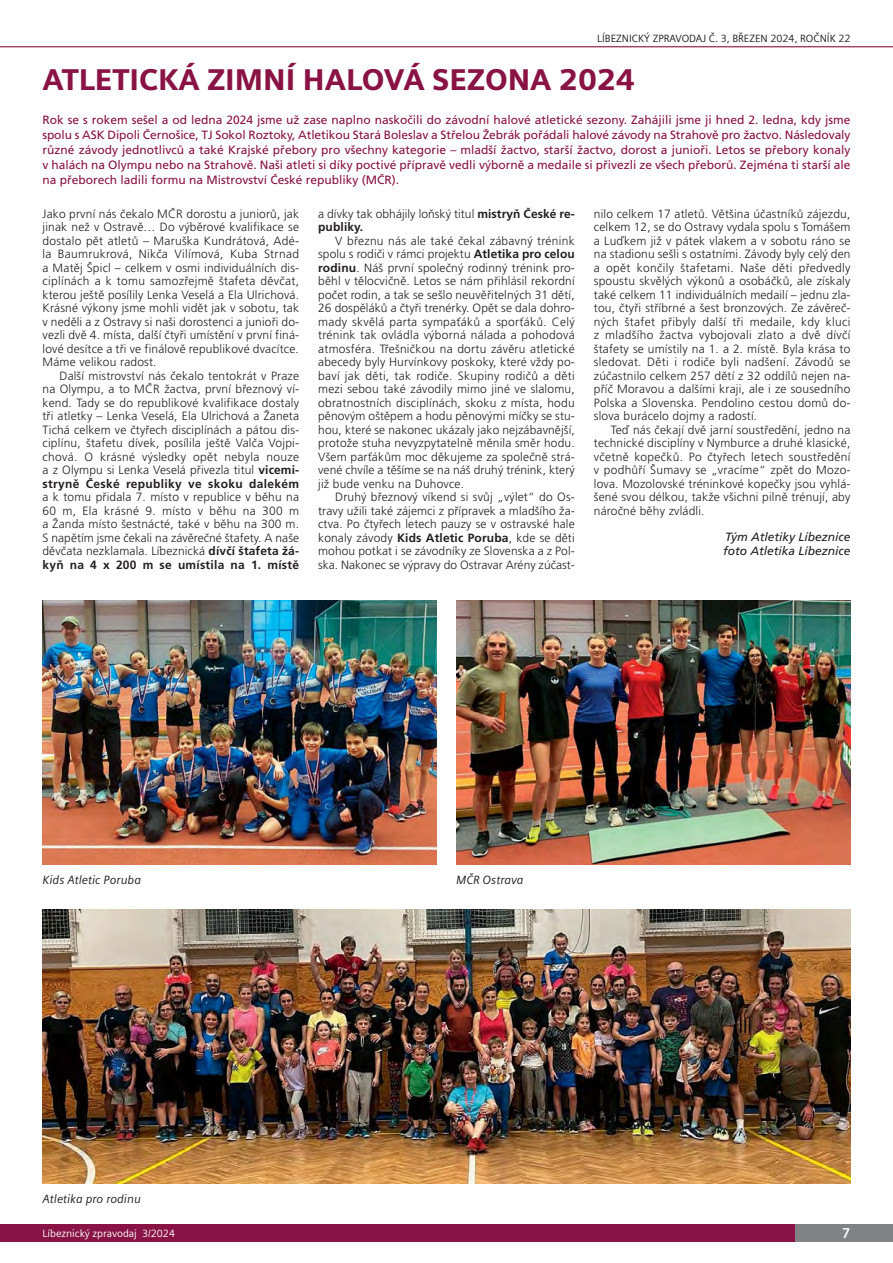
<style>
.page{position:relative;width:893px;height:1263px;background:#fff}
.page>*{position:absolute;margin:0;border:0;box-sizing:border-box;transform-origin:0 0}
.t1{font:900 30px "Siemens Sans OT";color:#881344}
.t2{font:700 14.25px "Siemens Sans OT";color:#fff}
.t3{font:300 12px/13.5px "Frutiger CE";letter-spacing:.01em;color:#231f20;text-align:justify}
.t4{font:12px/15px "Frutiger CE";color:#881344;text-align:justify}
.t5{font:italic 12px "Siemens Sans OT";color:#231f20}
.t6{font:italic 12px/13.5px "Frutiger CE";color:#231f20}
.t7{font:10.5px "Siemens Sans OT";color:#231f20}
.t8{font:10.5px "Siemens Sans OT";color:#fff}
.s1{font-weight:700}
</style>
<div class="page">
<div style="left:793px;top:1225px;width:100px;height:17px;background:#808285"></div>
<hr style="left:0;top:46px;width:893px;height:1px;background:#881344">
<div style="left:0;top:1225px;width:795px;height:17px;background:#881344"></div>
<img style="left:456px;top:600px;width:394px;height:264px">
<img style="left:43px;top:600px;width:394px;height:264px">
<img style="left:43px;top:910px;width:807px;height:273px">
<p class="t7" style="left:597px;top:34px;width:255px">LÍBEZNICKÝ ZPRAVODAJ Č. 3, BŘEZEN 2024, ROČNÍK 22</p>
<h1 class="t1" style="left:43px;top:62px;width:594px">ATLETICKÁ ZIMNÍ HALOVÁ SEZONA 2024</h1>
<p class="t4" style="left:43px;top:113px;width:809px">Rok se s rokem sešel a od ledna 2024 jsme už zase naplno naskočili do závodní halové atletické sezony. Zahájili jsme ji hned 2. ledna, kdy jsme spolu s ASK Dipoli Černošice, TJ Sokol Roztoky, Atletikou Stará Boleslav a Střelou Žebrák pořádali halové závody na Strahově pro žactvo. Následovaly různé závody jednotlivců a také Krajské přebory pro všechny kategorie – mladší žactvo, starší žactvo, dorost a junioři. Letos se přebory konaly v halách na Olympu nebo na Strahově. Naši atleti si díky poctivé přípravě vedli výborně a medaile si přivezli ze všech přeborů. Zejména ti starší ale na přeborech ladili formu na Mistrovství České republiky (MČR).</p>
<p class="t3" style="left:43px;top:208px;width:258px">Jako první nás čekalo MČR dorostu a juniorů, jak jinak než v Ostravě… Do výběrové kvalifikace se dostalo pět atletů – Maruška Kundrátová, Adé&shy;la Baumrukrová, Nikča Vilímová, Kuba Strnad a Matěj Špicl – celkem v osmi individuálních dis&shy;ciplínách a k tomu samozřejmě štafeta děvčat, kterou ještě posílily Lenka Veselá a Ela Ulrichová.<br>Krásné výkony jsme mohli vidět jak v sobotu, tak v neděli a z Ostravy si naši dorostenci a junioři do&shy;vezli dvě 4. místa, další čtyři umístění v první finá&shy;lové desítce a tři ve finálově republikové dvacítce.<br>Máme velikou radost.</p>
<p class="t3" style="left:43px;top:370px;width:258px;text-indent:17px">Další mistrovství nás čekalo tentokrát v Praze na Olympu, a to MČR žactva, první březnový ví&shy;kend. Tady se do republikové kvalifikace dostaly tři atletky – Lenka Veselá, Ela Ulrichová a Žaneta Tichá celkem ve čtyřech disciplínách a pátou dis&shy;ciplínu, štafetu dívek, posílila ještě Valča Vojpi&shy;chová. O krásné výsledky opět nebyla nouze a z Olympu si Lenka Veselá přivezla titul <span class="s1">vicemi&shy;stryně České republiky ve skoku dalekém</span></p>
<p class="t3" style="left:43px;top:491px;width:258px">a k tomu přidala 7. místo v republice v běhu na 60 m, Ela krásné 9. místo v běhu na 300 m a Žanda místo šestnácté, také v běhu na 300 m.<br>S napětím jsme čekali na závěrečné štafety. A naše děvčata nezklamala. Líbeznická <span class="s1">dívčí štafeta žá&shy;kyň na 4 x 200 m se umístila na 1. místě</span></p>
<p class="t3" style="left:318px;top:208px;width:258px">a dívky tak obhájily loňský titul <span class="s1">mistryň České re&shy;publiky.</span></p>
<p class="t3" style="left:318px;top:235px;width:258px;text-indent:17px">V březnu nás ale také čekal zábavný trénink spolu s rodiči v rámci projektu <span class="s1">Atletika pro celou rodinu</span>. Náš první společný rodinný trénink pro&shy;běhl v tělocvičně. Letos se nám přihlásil rekordní počet rodin, a tak se sešlo neuvěřitelných 31 dětí, 26 dospěláků a čtyři trenérky. Opět se dala dohro&shy;mady skvělá parta sympaťáků a sporťáků. Celý trénink tak ovládla výborná nálada a pohodová atmosféra. Třešničkou na dortu závěru atletické abecedy byly Hurvínkovy poskoky, které vždy po&shy;baví jak děti, tak rodiče. Skupiny rodičů a děti mezi sebou také závodily mimo jiné ve slalomu, obratnostních disciplínách, skoku z místa, hodu pěnovým oštěpem a hodu pěnovými míčky se stu&shy;hou, které se nakonec ukázaly jako nejzábavnější, protože stuha nevyzpytatelně měnila směr hodu.<br>Všem parťákům moc děkujeme za společně strá&shy;vené chvíle a těšíme se na náš druhý trénink, který již bude venku na Duhovce.</p>
<p class="t3" style="left:318px;top:491px;width:258px;text-indent:17px">Druhý březnový víkend si svůj „výlet“ do Os&shy;travy užili také zájemci z přípravek a mladšího ža&shy;ctva. Po čtyřech letech pauzy se v ostravské hale konaly závody <span class="s1">Kids Atletic Poruba</span>, kde se děti mohou potkat i se závodníky ze Slovenska a z Pol&shy;ska. Nakonec se výpravy do Ostravar Arény zúčast-</p>
<p class="t3" style="left:594px;top:208px;width:258px">nilo celkem 17 atletů. Většina účastníků zájezdu, celkem 12, se do Ostravy vydala spolu s Tomášem a Luďkem již v pátek vlakem a v sobotu ráno se na stadionu sešli s ostatními. Závody byly celý den a opět končily štafetami. Naše děti předvedly spoustu skvělých výkonů a osobáčků, ale získaly také celkem 11 individuálních medailí – jednu zla&shy;tou, čtyři stříbrné a šest bronzových. Ze závěreč&shy;ných štafet přibyly další tři medaile, kdy kluci z mladšího žactva vybojovali zlato a dvě dívčí štafety se umístily na 1. a 2. místě. Byla krása to sledovat. Děti i rodiče byli nadšení. Závodů se zúčastnilo celkem 257 dětí z 32 oddílů nejen na&shy;příč Moravou a dalšími kraji, ale i ze sousedního Polska a Slovenska. Pendolino cestou domů do&shy;slova burácelo dojmy a radostí.</p>
<p class="t3" style="left:594px;top:424px;width:258px;text-indent:17px">Teď nás čekají dvě jarní soustředění, jedno na technické disciplíny v Nymburce a druhé klasické, včetně kopečků. Po čtyřech letech soustředění v podhůří Šumavy se „vracíme“ zpět do Mozo&shy;lova. Mozolovské tréninkové kopečky jsou vyhlá&shy;šené svou délkou, takže všichni pilně trénují, aby náročné běhy zvládli.</p>
<p class="t6" style="left:723px;top:531px;width:129px">Tým Atletiky Líbeznice foto Atletika Líbeznice</p>
<p class="t5" style="left:43px;top:873px;width:100px">Kids Atletic Poruba</p>
<p class="t5" style="left:456px;top:873px;width:69px">MČR Ostrava</p>
<p class="t5" style="left:43px;top:1192px;width:100px">Atletika pro rodinu</p>
<p class="t8" style="left:43px;top:1229px;width:134px">Líbeznický zpravodaj 3/2024</p>
<p class="t2" style="left:842px;top:1228px;width:10px">7</p>
</div>
